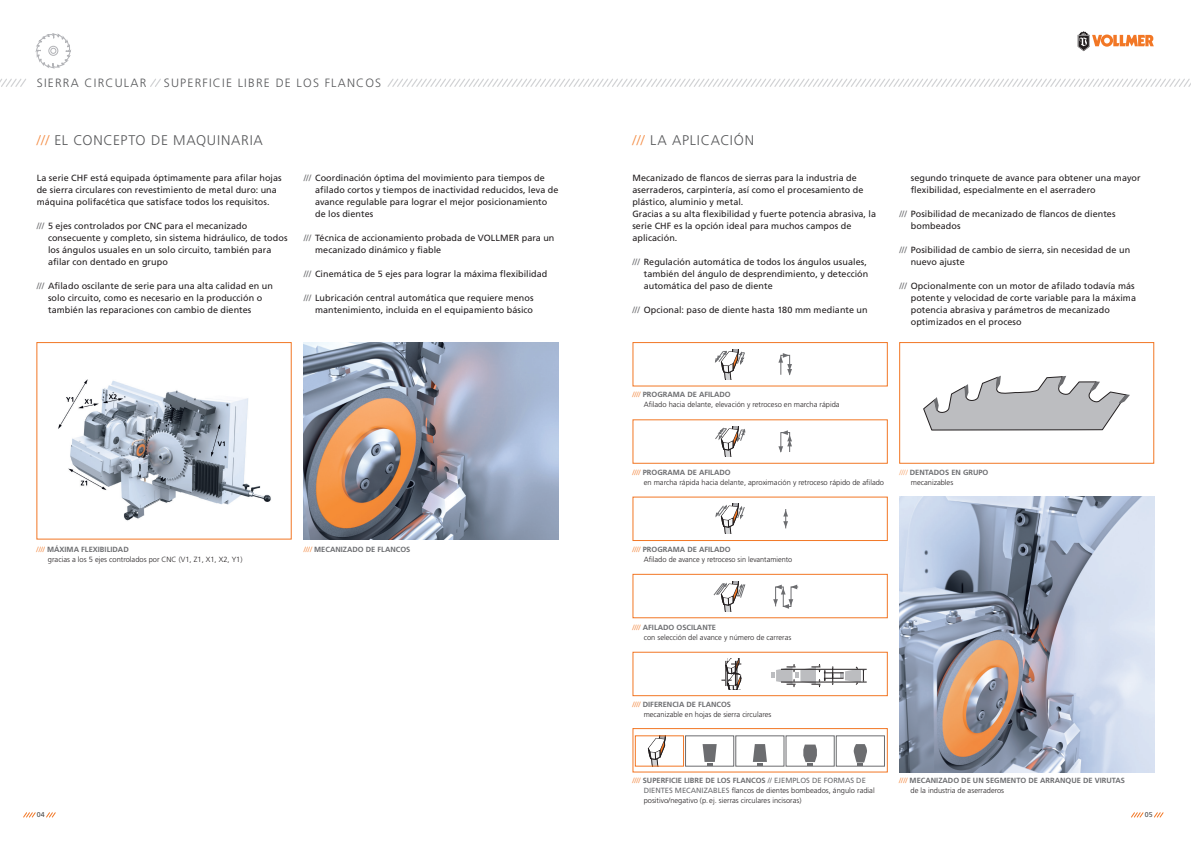
<style>
.page{position:relative;width:1191px;height:842px;background:#fff}
.page>*{position:absolute;margin:0;border:0;box-sizing:border-box;transform-origin:0 0}
.t1{font:300 14px "Frutiger LT";letter-spacing:.05em;color:#57585a}
.t2{font:300 12px "Frutiger LT";letter-spacing:.1em;color:#57585a}
.Aufzählung_Fließtext{font:9px/12px "Frutiger LT";letter-spacing:.005em;color:#231f20}
.Legendensubtext{font:300 7.5px "Frutiger LT";color:#231f20}
.Legendentext{font:700 7.5px "Frutiger LT";color:#6c6d70}
.Legendentext-2{font:300 7.5px/10px "Frutiger LT";color:#231f20}
.t3{font:7px "Frutiger LT";color:#4b4c4d}
.s1{color:#f48f49}
.s2{color:#6c6d70}
.s3{font-weight:300;color:#f27725}
.s4{font-weight:300;color:#f69c5e}
.s5{color:#f27725}
.s6{font-weight:700;color:#6c6d70}
.s7{font-weight:400;color:#6c6d70}
</style>
<div class="page">
<div style="left:899px;top:342px;width:255px;height:121px;border:1px solid #f27725"></div>
<div style="left:632px;top:652px;width:255px;height:44px;border:1px solid #f27725"></div>
<svg style="left:721px;top:659px;width:21px;height:31px"></svg>
<div style="left:632px;top:342px;width:255px;height:44px;border:1px solid #f27725"></div>
<div style="left:632px;top:497px;width:255px;height:44px;border:1px solid #f27725"></div>
<div style="left:632px;top:574px;width:255px;height:44px;border:1px solid #f27725"></div>
<svg style="left:773px;top:585px;width:25px;height:24px"></svg>
<svg style="left:713px;top:581px;width:32px;height:31px"></svg>
<svg style="left:715px;top:503px;width:29px;height:31px"></svg>
<svg style="left:783px;top:509px;width:5px;height:19px"></svg>
<svg style="left:715px;top:426px;width:30px;height:31px"></svg>
<svg style="left:715px;top:349px;width:30px;height:31px"></svg>
<svg style="left:778px;top:353px;width:14px;height:22px"></svg>
<svg style="left:778px;top:430px;width:14px;height:23px"></svg>
<hr style="left:781px;top:669px;width:85px;height:1px;background:#231f20">
<hr style="left:781px;top:682px;width:85px;height:1px;background:#231f20">
<svg style="left:771px;top:664px;width:93px;height:23px"></svg>
<div style="left:685px;top:736px;width:49px;height:30px;background:#fff;border:1px solid #6c6d70"></div>
<svg style="left:702px;top:744px;width:14px;height:22px"></svg>
<svg style="left:753px;top:744px;width:14px;height:22px"></svg>
<svg style="left:648px;top:738px;width:18px;height:26px"></svg>
<img style="left:899px;top:496px;width:255px;height:276px">
<svg style="left:923px;top:376px;width:207px;height:54px"></svg>
<img style="left:304px;top:342px;width:254px;height:197px">
<img style="left:58px;top:379px;width:213px;height:142px">
<div style="left:632px;top:728px;width:255px;height:44px;border:1px solid #f27725"></div>
<svg style="left:803px;top:744px;width:14px;height:22px"></svg>
<svg style="left:853px;top:744px;width:14px;height:22px"></svg>
<svg style="left:387px;top:78px;width:804px;height:9px"></svg>
<svg style="left:150px;top:78px;width:11px;height:9px"></svg>
<svg style="left:23px;top:812px;width:13px;height:6px"></svg>
<svg style="left:46px;top:812px;width:10px;height:6px"></svg>
<svg style="left:1131px;top:812px;width:12px;height:6px"></svg>
<svg style="left:1154px;top:812px;width:9px;height:6px"></svg>
<svg style="left:1077px;top:31px;width:76px;height:20px"></svg>
<svg style="left:0;top:78px;width:26px;height:9px"></svg>
<svg style="left:36px;top:33px;width:35px;height:35px"></svg>
<p class="t2" style="left:37px;top:76px;width:111px">SIERRA CIRCULAR</p>
<p class="t2" style="left:164px;top:76px;width:219px">SUPERFICIE LIBRE DE LOS FLANCOS</p>
<p class="t1" style="left:37px;top:132px;width:227px"><span class="s1">///</span> EL CONCEPTO DE MAQUINARIA</p>
<p class="t1" style="left:632px;top:132px;width:123px"><span class="s1">///</span> LA APLICACIÓN</p>
<p class="Aufzählung_Fließtext" style="left:37px;top:172px;width:246px">La serie CHF está equipada óptimamente para afilar hojas de sierra circulares con revestimiento de metal duro: una máquina polifacética que satisface todos los requisitos.</p>
<p class="Aufzählung_Fließtext" style="left:48px;top:220px;width:241px;text-indent:-11px"><span class="s2">///</span> 5 ejes controlados por CNC para el mecanizado consecuente y completo, sin sistema hidráulico, de todos los ángulos usuales en un solo circuito, también para afilar con dentado en grupo</p>
<p class="Aufzählung_Fließtext" style="left:48px;top:280px;width:226px;text-indent:-11px"><span class="s2">///</span> Afilado oscilante de serie para una alta calidad en un solo circuito, como es necesario en la producción o también las reparaciones con cambio de dientes</p>
<p class="Aufzählung_Fließtext" style="left:315px;top:172px;width:245px;text-indent:-11px"><span class="s2">///</span> Coordinación óptima del movimiento para tiempos de afilado cortos y tiempos de inactividad reducidos, leva de avance regulable para lograr el mejor posicionamiento de los dientes</p>
<p class="Aufzählung_Fließtext" style="left:315px;top:232px;width:241px;text-indent:-11px"><span class="s2">///</span> Técnica de accionamiento probada de VOLLMER para un mecanizado dinámico y fiable</p>
<p class="Aufzählung_Fließtext" style="left:304px;top:268px;width:245px"><span class="s2">///</span> Cinemática de 5 ejes para lograr la máxima flexibilidad</p>
<p class="Aufzählung_Fließtext" style="left:304px;top:292px;width:231px;text-align:right"><span class="s2">///</span> Lubricación central automática que requiere menos mantenimiento, incluida en el equipamiento básico</p>
<p class="Aufzählung_Fließtext" style="left:632px;top:172px;width:233px">Mecanizado de flancos de sierras para la industria de aserraderos, carpintería, así como el procesamiento de plástico, aluminio y metal.</p>
<p class="Aufzählung_Fließtext" style="left:632px;top:208px;width:245px">Gracias a su alta flexibilidad y fuerte potencia abrasiva, la serie CHF es la opción ideal para muchos campos de aplicación.</p>
<p class="Aufzählung_Fließtext" style="left:643px;top:256px;width:226px;text-indent:-11px"><span class="s2">///</span> Regulación automática de todos los ángulos usuales, también del ángulo de desprendimiento, y detección automática del paso de diente</p>
<p class="Aufzählung_Fließtext" style="left:632px;top:304px;width:237px"><span class="s2">///</span> Opcional: paso de diente hasta 180 mm mediante un</p>
<p class="Aufzählung_Fließtext" style="left:910px;top:172px;width:231px">segundo trinquete de avance para obtener una mayor flexibilidad, especialmente en el aserradero</p>
<p class="Aufzählung_Fließtext" style="left:910px;top:208px;width:206px;text-indent:-11px"><span class="s2">///</span> Posibilidad de mecanizado de flancos de dientes bombeados</p>
<p class="Aufzählung_Fließtext" style="left:910px;top:244px;width:221px;text-indent:-11px"><span class="s2">///</span> Posibilidad de cambio de sierra, sin necesidad de un nuevo ajuste</p>
<p class="Aufzählung_Fließtext" style="left:910px;top:280px;width:227px;text-indent:-11px"><span class="s2">///</span> Opcionalmente con un motor de afilado todavía más potente y velocidad de corte variable para la máxima potencia abrasiva y parámetros de mecanizado optimizados en el proceso</p>
<p class="Legendentext" style="left:632px;top:390px;width:100px"><span class="s3">////</span> PROGRAMA DE AFILADO</p>
<p class="Legendensubtext" style="left:643px;top:401px;width:197px">Afilado hacia delante, elevación y retroceso en marcha rápida</p>
<p class="Legendentext" style="left:632px;top:468px;width:100px"><span class="s3">////</span> PROGRAMA DE AFILADO</p>
<p class="Legendensubtext" style="left:643px;top:478px;width:242px">en marcha rápida hacia delante, aproximación y retroceso rápido de afilado</p>
<p class="Legendentext" style="left:899px;top:468px;width:91px"><span class="s4">////</span> DENTADOS EN GRUPO</p>
<p class="Legendensubtext" style="left:910px;top:478px;width:44px">mecanizables</p>
<p class="Legendentext" style="left:37px;top:545px;width:94px"><span class="s3">////</span> MÁXIMA FLEXIBILIDAD</p>
<p class="Legendensubtext" style="left:48px;top:555px;width:196px">gracias a los 5 ejes controlados por CNC (V1, Z1, X1, X2, Y1)</p>
<p class="Legendentext" style="left:304px;top:545px;width:108px"><span class="s3">////</span> MECANIZADO DE FLANCOS</p>
<p class="Legendentext" style="left:632px;top:545px;width:100px"><span class="s3">////</span> PROGRAMA DE AFILADO</p>
<p class="Legendensubtext" style="left:643px;top:555px;width:150px">Afilado de avance y retroceso sin levantamiento</p>
<p class="Legendentext" style="left:632px;top:623px;width:85px"><span class="s3">////</span> AFILADO OSCILANTE</p>
<p class="Legendensubtext" style="left:643px;top:633px;width:149px">con selección del avance y número de carreras</p>
<p class="Legendentext" style="left:632px;top:700px;width:100px"><span class="s3">////</span> DIFERENCIA DE FLANCOS</p>
<p class="Legendensubtext" style="left:643px;top:710px;width:129px">mecanizable en hojas de sierra circulares</p>
<p class="Legendentext-2" style="left:643px;top:776px;width:232px;text-indent:-11px"><span class="s5">////</span> <span class="s6">SUPERFICIE LIBRE DE LOS FLANCOS</span> <span class="s7">// EJEMPLOS DE FORMAS DE<br>DIENTES MECANIZABLES</span> flancos de dientes bombeados, ángulo radial positivo/negativo (p. ej. sierras circulares incisoras)</p>
<p class="Legendentext" style="left:899px;top:776px;width:227px"><span class="s3">////</span> MECANIZADO DE UN SEGMENTO DE ARRANQUE DE VIRUTAS</p>
<p class="Legendensubtext" style="left:910px;top:786px;width:95px">de la industria de aserraderos</p>
<p class="t3" style="left:37px;top:811px;width:9px">04</p>
<p class="t3" style="left:1144px;top:811px;width:9px">05</p>
</div>
